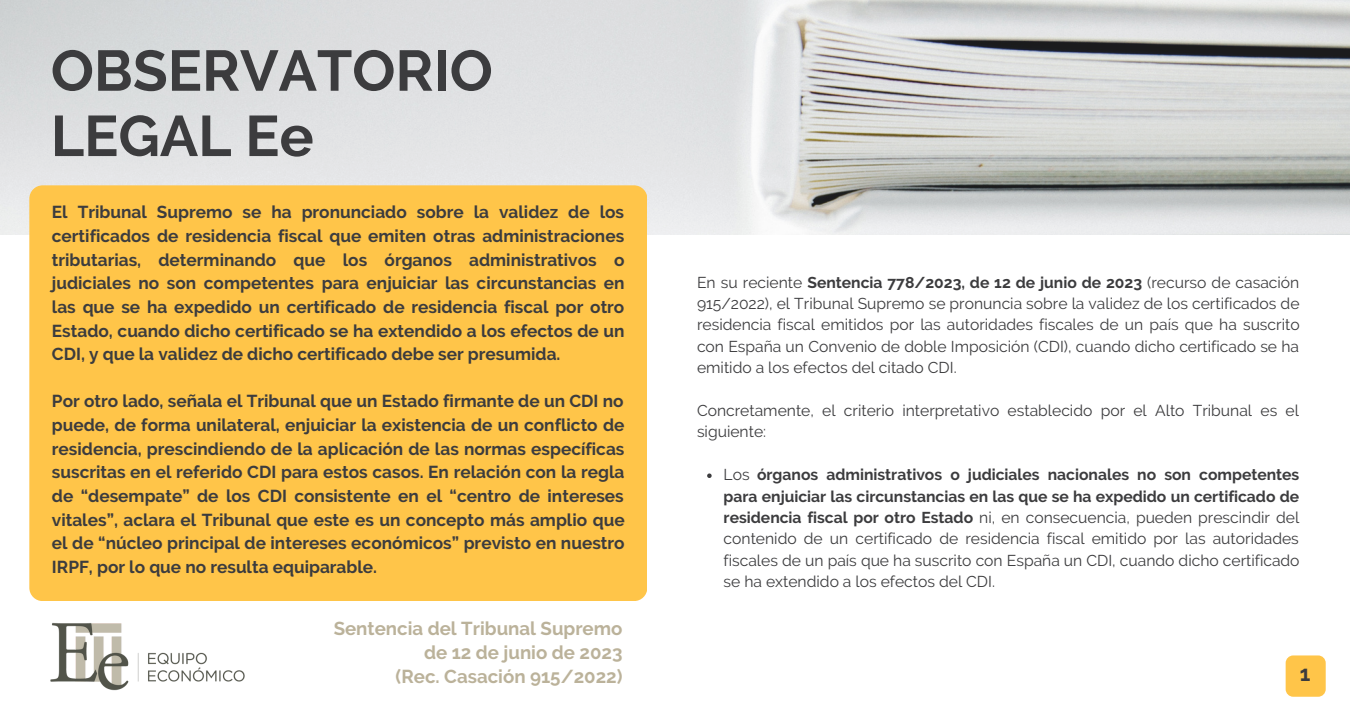
<style>
.page{position:relative;width:1350px;height:706px;background:#fff}
.page>*{position:absolute;margin:0;border:0;box-sizing:border-box;transform-origin:0 0}
.t1{font:700 57.15px "Raleway";color:#3c3c3e}
.t2{font:700 21.45px "Raleway";color:#3c3c3e}
.t3{font:700 18.75px "Raleway";color:#bbb29a}
.t4{font:700 17.25px/23.7px "Raleway";color:#3c3c3e;text-align:justify}
.t5{font:15.6px/21.3px "Raleway";color:#3c3c3e;text-align:justify}
.s1{font-weight:700}
</style>
<div class="page">
<img style="left:0;top:0;width:1350px;height:235px">
<div style="left:29px;top:185px;width:618px;height:415px;background:#ffc549;border-radius:13px"></div>
<div style="left:1286px;top:655px;width:40px;height:41px;background:#ffc549;border-radius:8px"></div>
<img style="left:30px;top:592px;width:234px;height:99px">
<svg style="left:707px;top:473px;width:5px;height:5px"></svg>
<p class="t1" style="left:51px;top:37px;width:444px">OBSERVATORIO</p>
<p class="t1" style="left:51px;top:102px;width:264px">LEGAL Ee</p>
<p class="t4" style="left:52px;top:200px;width:574px">El Tribunal Supremo se ha pronunciado sobre la validez de los certificados de residencia fiscal que emiten otras administraciones tributarias, determinando que los órganos administrativos o judiciales no son competentes para enjuiciar las circunstancias en las que se ha expedido un certificado de residencia fiscal por otro Estado, cuando dicho certificado se ha extendido a los efectos de un CDI, y que la validez de dicho certificado debe ser presumida.</p>
<p class="t4" style="left:52px;top:389px;width:574px">Por otro lado, señala el Tribunal que un Estado firmante de un CDI no puede, de forma unilateral, enjuiciar la existencia de un conflicto de residencia, prescindiendo de la aplicación de las normas específicas suscritas en el referido CDI para estos casos. En relación con la regla de “desempate” de los CDI consistente en el “centro de intereses vitales”, aclara el Tribunal que este es un concepto más amplio que el de “núcleo principal de intereses económicos” previsto en nuestro IRPF, por lo que no resulta equiparable.</p>
<p class="t5" style="left:697px;top:271px;width:604px">En su reciente <span class="s1">Sentencia 778/2023, de 12 de junio de 2023</span> (recurso de casación 915/2022), el Tribunal Supremo se pronuncia sobre la validez de los certificados de residencia fiscal emitidos por las autoridades fiscales de un país que ha suscrito con España un Convenio de doble Imposición (CDI), cuando dicho certificado se ha emitido a los efectos del citado CDI.</p>
<p class="t5" style="left:697px;top:400px;width:604px">Concretamente, el criterio interpretativo establecido por el Alto Tribunal es el siguiente:</p>
<p class="t5" style="left:724px;top:464px;width:577px">Los <span class="s1">órganos administrativos o judiciales nacionales no son competentes para enjuiciar las circunstancias en las que se ha expedido un certificado de residencia fiscal por otro Estado</span> ni, en consecuencia, pueden prescindir del contenido de un certificado de residencia fiscal emitido por las autoridades fiscales de un país que ha suscrito con España un CDI, cuando dicho certificado se ha extendido a los efectos del CDI.</p>
<p class="t3" style="left:334px;top:617px;width:290px">Sentencia del Tribunal Supremo</p>
<p class="t3" style="left:424px;top:641px;width:200px">de 12 de junio de 2023</p>
<p class="t3" style="left:396px;top:664px;width:228px">(Rec. Casación 915/2022)</p>
<p class="t2" style="left:1300px;top:660px;width:12px">1</p>
</div>
